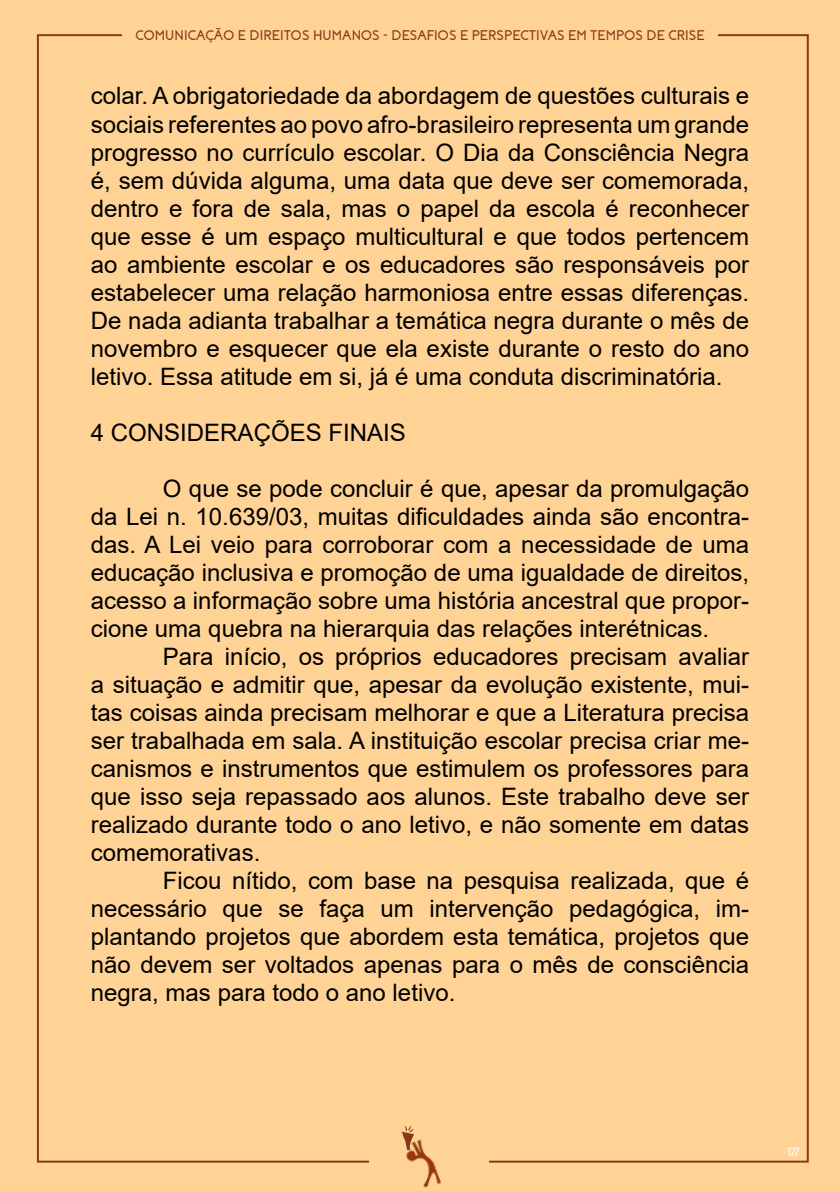
<style>
.page{position:relative;width:840px;height:1191px;background:#fff}
.page>*{position:absolute;margin:0;border:0;box-sizing:border-box;transform-origin:0 0}
.t1{font:24px/28px "Arial";color:#000;text-align:justify}
.t2{font:700 14px "Coves";color:#8b3818}
.t3{font:12.8px "Myriad Pro";color:#fff}
</style>
<div class="page">
<div style="left:0;top:0;width:839px;height:1191px;background:#ffd396"></div>
<img style="left:406px;top:1139px;width:35px;height:49px">
<svg style="left:401px;top:1126px;width:13px;height:24px"></svg>
<p class="t2" style="left:135px;top:27px;width:570px">COMUNICAÇÃO E DIREITOS HUMANOS - DESAFIOS E PERSPECTIVAS EM TEMPOS DE CRISE</p>
<p class="t1" style="left:91px;top:82px;width:659px">colar. A obrigatoriedade da abordagem de questões culturais e sociais referentes ao povo afro-brasileiro representa um grande progresso no currículo escolar. O Dia da Consciência Negra é, sem dúvida alguma, uma data que deve ser comemorada, dentro e fora de sala, mas o papel da escola é reconhecer que esse é um espaço multicultural e que todos pertencem ao ambiente escolar e os educadores são responsáveis por estabelecer uma relação harmoniosa entre essas diferenças.<br>De nada adianta trabalhar a temática negra durante o mês de novembro e esquecer que ela existe durante o resto do ano letivo. Essa atitude em si, já é uma conduta discriminatória.</p>
<p class="t1" style="left:91px;top:418px;width:316px">4 CONSIDERAÇÕES FINAIS</p>
<p class="t1" style="left:91px;top:474px;width:659px;text-indent:72px">O que se pode concluir é que, apesar da promulgação da Lei n. 10.639/03, muitas dificuldades ainda são encontra&shy;das. A Lei veio para corroborar com a necessidade de uma educação inclusiva e promoção de uma igualdade de direitos, acesso a informação sobre uma história ancestral que propor&shy;cione uma quebra na hierarquia das relações interétnicas.</p>
<p class="t1" style="left:91px;top:642px;width:659px;text-indent:72px">Para início, os próprios educadores precisam avaliar a situação e admitir que, apesar da evolução existente, mui&shy;tas coisas ainda precisam melhorar e que a Literatura precisa ser trabalhada em sala. A instituição escolar precisa criar me&shy;canismos e instrumentos que estimulem os professores para que isso seja repassado aos alunos. Este trabalho deve ser realizado durante todo o ano letivo, e não somente em datas comemorativas.</p>
<p class="t1" style="left:91px;top:866px;width:659px;text-indent:72px">Ficou nítido, com base na pesquisa realizada, que é necessário que se faça um intervenção pedagógica, im&shy;plantando projetos que abordem esta temática, projetos que não devem ser voltados apenas para o mês de consciência negra, mas para todo o ano letivo.</p>
<p class="t3" style="left:785px;top:1144px;width:16px">177</p>
</div>
